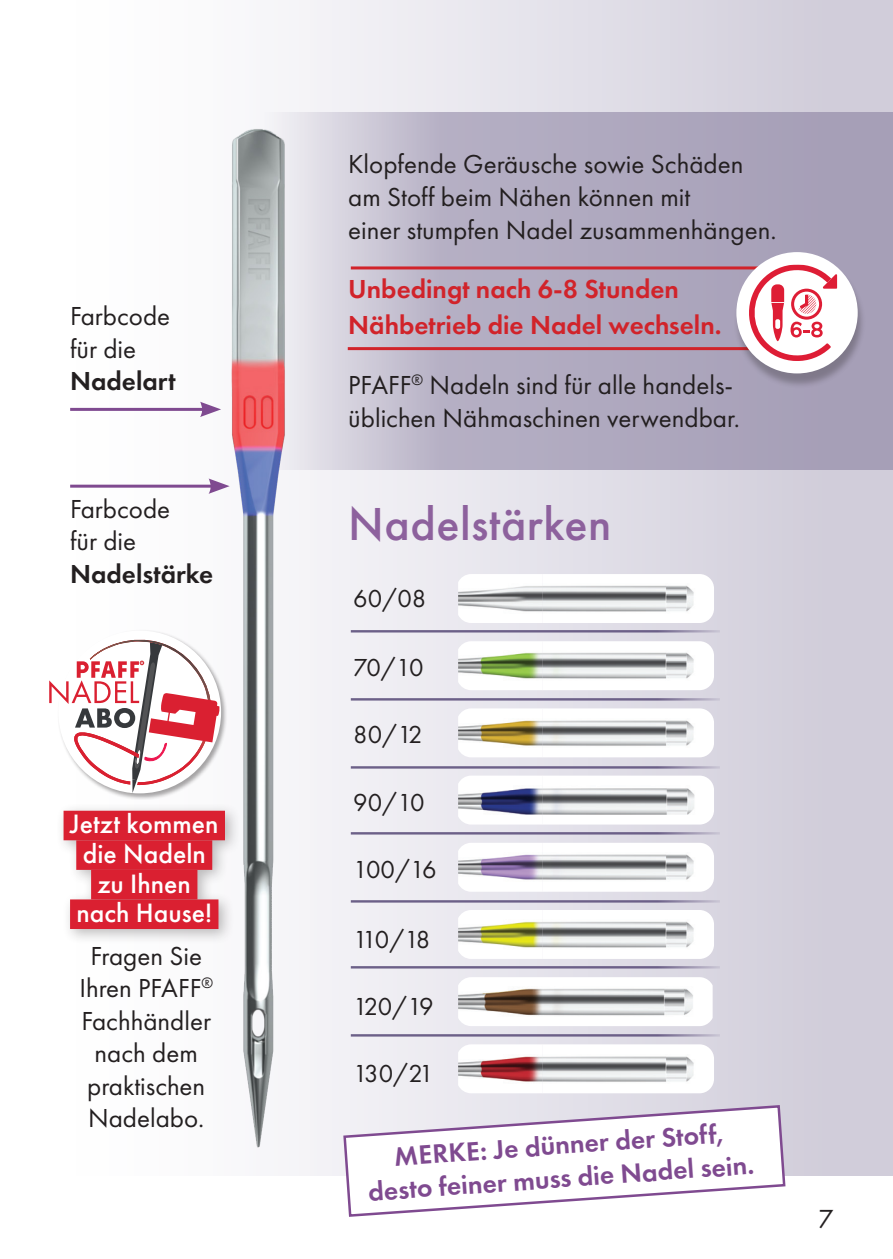
<style>
.page{position:relative;width:893px;height:1259px;background:#fff}
.page>*{position:absolute;margin:0;border:0;box-sizing:border-box;transform-origin:0 0}
.t1{font:500 48px "Futura PT";letter-spacing:.01em;color:#8d619d}
.t2{font:600 27.6px/33px "Futura PT";color:#7f4a90;text-align:center}
.t3{font:500 27.6px/29.7px "Futura PT";color:#fff;text-align:center}
.t4{font:27px/32.4px "Futura PT";color:#231f20}
.t5{font:600 27px/36px "Futura PT";color:#d1232a}
.t6{font:600 27px "Futura PT";color:#231f20}
.t7{font:25.5px "Futura PT";letter-spacing:-.065em;color:#231f20}
.t8{font:24px "Futura Std";color:#231f20}
</style>
<div class="page">
<div style="left:0;top:0;width:893px;height:1175px;background:linear-gradient(to right,#fff,#cdcad8)"></div>
<img style="left:458px;top:574px;width:256px;height:49px">
<img style="left:458px;top:641px;width:256px;height:49px">
<img style="left:458px;top:708px;width:256px;height:49px">
<img style="left:458px;top:775px;width:256px;height:49px">
<img style="left:458px;top:843px;width:256px;height:48px">
<img style="left:458px;top:910px;width:256px;height:49px">
<img style="left:458px;top:1044px;width:256px;height:49px">
<img style="left:458px;top:977px;width:255px;height:49px">
<svg style="left:342px;top:1103px;width:445px;height:114px"></svg>
<div style="left:193px;top:113px;width:700px;height:357px;background:#aea7bd"></div>
<img style="left:80px;top:92px;width:362px;height:1078px">
<hr style="left:351px;top:630px;width:369px;height:2px;background:#6c6088">
<hr style="left:351px;top:698px;width:369px;height:2px;background:#6c6088">
<hr style="left:351px;top:766px;width:369px;height:2px;background:#6c6088">
<hr style="left:351px;top:832px;width:369px;height:2px;background:#6c6088">
<hr style="left:351px;top:900px;width:369px;height:2px;background:#6c6088">
<hr style="left:351px;top:966px;width:369px;height:2px;background:#6c6088">
<hr style="left:351px;top:1034px;width:369px;height:2px;background:#6c6088">
<hr style="left:70px;top:408px;width:135px;height:3px;background:#7f4a90">
<svg style="left:200px;top:402px;width:21px;height:15px"></svg>
<hr style="left:70px;top:485px;width:143px;height:3px;background:#7f4a90">
<svg style="left:209px;top:478px;width:21px;height:16px"></svg>
<div style="left:57px;top:629px;width:170px;height:170px;background:#231f20;opacity:.4"></div>
<svg style="left:49px;top:636px;width:171px;height:157px"></svg>
<div style="left:55px;top:802px;width:186px;height:143px;background:#231f20;opacity:.3"></div>
<div style="left:64px;top:810px;width:161px;height:30px;background:#da2031"></div>
<div style="left:76px;top:840px;width:136px;height:30px;background:#da2031"></div>
<div style="left:91px;top:870px;width:106px;height:29px;background:#da2031"></div>
<div style="left:70px;top:899px;width:148px;height:30px;background:#da2031"></div>
<hr style="left:351px;top:266px;width:427px;height:3px;background:#d1232a">
<hr style="left:348px;top:347px;width:427px;height:3px;background:#d1232a">
<div style="left:733px;top:255px;width:134px;height:134px;background:#231f20;opacity:.3"></div>
<div style="left:736px;top:252px;width:122px;height:121px;background:#fff;border-radius:50%"></div>
<svg style="left:745px;top:264px;width:92px;height:97px"></svg>
<p class="t4" style="left:70px;top:300px;width:102px">Farbcode für die</p>
<p class="t6" style="left:70px;top:364px;width:107px">Nadelart</p>
<p class="t4" style="left:70px;top:492px;width:102px">Farbcode für die</p>
<p class="t6" style="left:70px;top:556px;width:145px">Nadelstärke</p>
<p class="t3" style="left:70px;top:809px;width:150px">Jetzt kommen die Nadeln zu Ihnen nach Hause!</p>
<p class="t4" style="left:79px;top:939px;width:135px;text-align:center">Fragen Sie<br>Ihren PFAFF<sup>®<br></sup>Fachhändler nach dem praktischen<br>Nadelabo.</p>
<p class="t4" style="left:348px;top:147px;width:430px">Klopfende Geräusche sowie Schäden am Stoff beim Nähen können mit<br>einer stumpfen Nadel zusammenhängen.</p>
<p class="t5" style="left:348px;top:271px;width:375px">Unbedingt nach 6-8 Stunden<br>Nähbetrieb die Nadel wechseln.</p>
<p class="t4" style="left:348px;top:368px;width:393px">PFAFF<sup>®</sup> Nadeln sind für alle handels&shy;üblichen Nähmaschinen verwendbar.</p>
<h1 class="t1" style="left:348px;top:495px;width:265px">Nadelstärken</h1>
<p class="t7" style="left:353px;top:583px;width:75px">60/08</p>
<p class="t7" style="left:353px;top:652px;width:72px">70/10</p>
<p class="t7" style="left:353px;top:719px;width:71px">80/12</p>
<p class="t7" style="left:353px;top:787px;width:73px">90/10</p>
<p class="t7" style="left:353px;top:854px;width:85px">100/16</p>
<p class="t7" style="left:353px;top:924px;width:79px">110/18</p>
<p class="t7" style="left:353px;top:991px;width:82px">120/19</p>
<p class="t7" style="left:353px;top:1058px;width:82px">130/21</p>
<p class="t2" style="left:365px;top:1141px;width:388px;rotate:-4deg">MERKE: Je dünner der Stoff, desto feiner muss die Nadel sein.</p>
<p class="t8" style="left:819px;top:1203px;width:16px">7</p>
</div>
